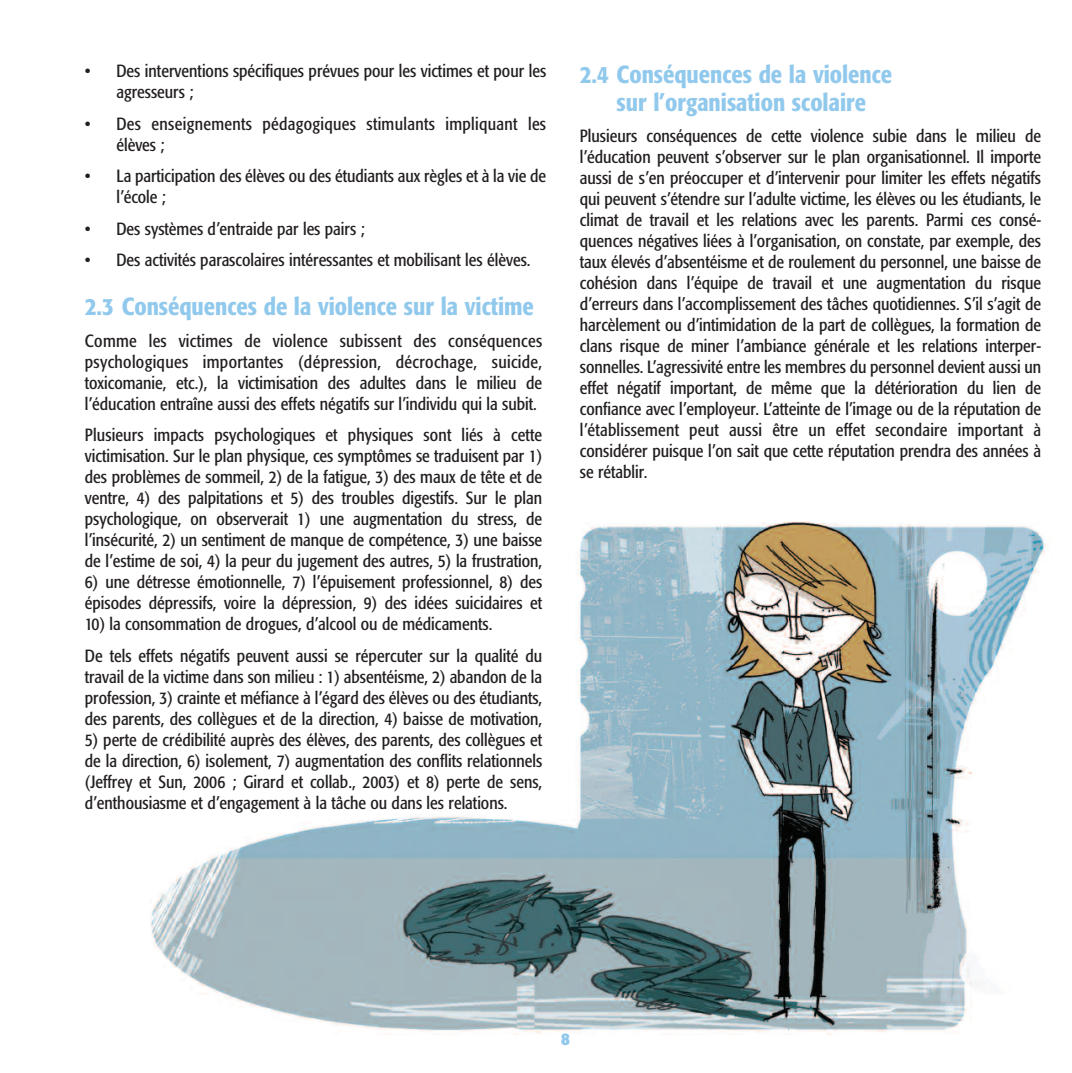
<style>
.page{position:relative;width:1072px;height:1073px;background:#fff}
.page>*{position:absolute;margin:0;border:0;box-sizing:border-box;transform-origin:0 0}
.t1{font:500 condensed 24.5px/28px "Formata";color:#91c9ed;text-align:center}
.t2{font:condensed 17.5px/21px "Formata";color:#231f20;text-align:justify}
.t3{font:condensed 17.5px/21px "Formata";letter-spacing:.02em;color:#231f20}
.t4{font:700 condensed 17.5px "Formata";color:#91c9ed}
</style>
<div class="page">
<svg style="left:150px;top:521px;width:896px;height:514px"></svg>
<p class="t2" style="left:116px;top:62px;width:431px;text-indent:-31px">• Des interventions spécifiques prévues pour les victimes et pour les agresseurs ;</p>
<p class="t3" style="left:116px;top:114px;width:431px;text-indent:-32px">• Des enseignements pédagogiques stimulants impliquant les élèves ;</p>
<p class="t2" style="left:116px;top:167px;width:431px;text-indent:-31px">• La participation des élèves ou des étudiants aux règles et à la vie de l’école ;</p>
<p class="t2" style="left:85px;top:219px;width:281px">• Des systèmes d’entraide par les pairs ;</p>
<p class="t2" style="left:85px;top:251px;width:447px">• Des activités parascolaires intéressantes et mobilisant les élèves.</p>
<h1 class="t1" style="left:85px;top:294px;width:450px">2.3 Conséquences de la violence sur la victime</h1>
<p class="t2" style="left:85px;top:331px;width:458px">Comme les victimes de violence subissent des conséquences psychologiques importantes (dépression, décrochage, suicide, toxicomanie, etc.), la victimisation des adultes dans le milieu de l’éducation entraîne aussi des effets négatifs sur l’individu qui la subit.</p>
<p class="t2" style="left:85px;top:426px;width:459px">Plusieurs impacts psychologiques et physiques sont liés à cette victimisation. Sur le plan physique, ces symptômes se traduisent par 1) des problèmes de sommeil, 2) de la fatigue, 3) des maux de tête et de ventre, 4) des palpitations et 5) des troubles digestifs. Sur le plan psychologique, on observerait 1) une augmentation du stress, de l’insécurité, 2) un sentiment de manque de compétence, 3) une baisse de l’estime de soi, 4) la peur du jugement des autres, 5) la frustration,</p>
<p class="t2" style="left:85px;top:573px;width:458px">6) une détresse émotionnelle, 7) l’épuisement professionnel, 8) des épisodes dépressifs, voire la dépression, 9) des idées suicidaires et</p>
<p class="t2" style="left:85px;top:609px;width:459px;line-height:31.5px">10) la consommation de drogues, d’alcool ou de médicaments.<br>De tels effets négatifs peuvent aussi se répercuter sur la qualité du</p>
<p class="t2" style="left:85px;top:667px;width:459px">travail de la victime dans son milieu : 1) absentéisme, 2) abandon de la profession, 3) crainte et méfiance à l’égard des élèves ou des étudiants, des parents, des collègues et de la direction, 4) baisse de motivation,</p>
<p class="t2" style="left:85px;top:730px;width:459px">5) perte de crédibilité auprès des élèves, des parents, des collègues et de la direction, 6) isolement, 7) augmentation des conflits relationnels (Jeffrey et Sun, 2006 ; Girard et collab., 2003) et 8) perte de sens, d’enthousiasme et d’engagement à la tâche ou dans les relations.</p>
<h1 class="t1" style="left:579px;top:62px;width:314px">2.4 Conséquences de la violence sur l’organisation scolaire</h1>
<p class="t2" style="left:579px;top:127px;width:462px">Plusieurs conséquences de cette violence subie dans le milieu de l’éducation peuvent s’observer sur le plan organisationnel. Il importe aussi de s’en préoccuper et d’intervenir pour limiter les effets négatifs qui peuvent s’étendre sur l’adulte victime, les élèves ou les étudiants, le climat de travail et les relations avec les parents. Parmi ces consé&shy;quences négatives liées à l’organisation, on constate, par exemple, des taux élevés d’absentéisme et de roulement du personnel, une baisse de cohésion dans l’équipe de travail et une augmentation du risque d’erreurs dans l’accomplissement des tâches quotidiennes. S’il s’agit de harcèlement ou d’intimidation de la part de collègues, la formation de clans risque de miner l’ambiance générale et les relations interper&shy;sonnelles. L’agressivité entre les membres du personnel devient aussi un effet négatif important, de même que la détérioration du lien de confiance avec l’employeur. L’atteinte de l’image ou de la réputation de l’établissement peut aussi être un effet secondaire important à considérer puisque l’on sait que cette réputation prendra des années à se rétablir.</p>
<p class="t4" style="left:561px;top:1031px;width:10px">8</p>
</div>
